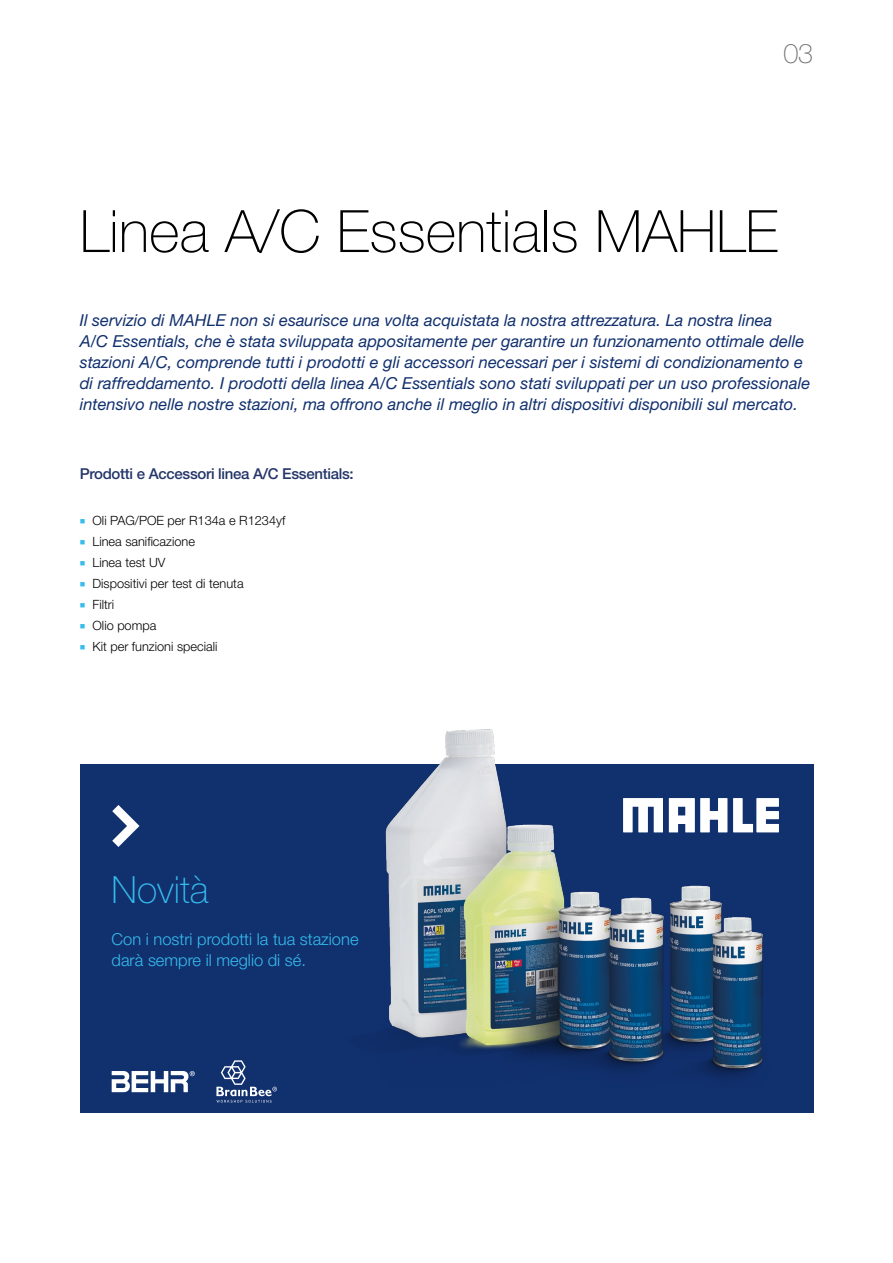
<style>
.page{position:relative;width:893px;height:1263px;background:#fff}
.page>*{position:absolute;margin:0;border:0;box-sizing:border-box;transform-origin:0 0}
.t1{font:100 58.5px "Helvetica Neue LT Pro";color:#000}
.t2{font:100 37.5px "Helvetica Neue LT Pro";color:#36bcee}
.t3{font:100 27px "Helvetica Neue LT Pro";color:#706f6f}
.t4{font:italic 16.5px/21px "Helvetica Neue LT Pro";color:#11306e}
.t5{font:300 16.5px/21px "Helvetica Neue LT Pro";color:#36bcee}
.t6{font:500 15px "Helvetica Neue LT Pro";letter-spacing:-.02em;color:#233569}
.t7{font:300 12.75px "Helvetica Neue LT Std";color:#000}
.s1{color:#36bcee}
</style>
<div class="page">
<div style="left:80px;top:764px;width:733px;height:349px;background:#11306e"></div>
<svg style="left:112px;top:805px;width:27px;height:42px"></svg>
<img style="left:385px;top:729px;width:429px;height:359px">
<svg style="left:216px;top:1060px;width:61px;height:43px"></svg>
<svg style="left:112px;top:1071px;width:83px;height:21px"></svg>
<svg style="left:623px;top:798px;width:40px;height:34px"></svg>
<svg style="left:733px;top:798px;width:46px;height:34px"></svg>
<svg style="left:669px;top:798px;width:58px;height:34px"></svg>
<h3 class="t3" style="left:783px;top:37px;width:31px">03</h3>
<h1 class="t1" style="left:80px;top:196px;width:700px">Linea A/C Essentials MAHLE</h1>
<p class="t4" style="left:80px;top:309px;width:732px">Il servizio di MAHLE non si esaurisce una volta acquistata la nostra attrezzatura. La nostra linea<br>A/C Essentials, che è stata sviluppata appositamente per garantire un funzionamento ottimale delle stazioni A/C, comprende tutti i prodotti e gli accessori necessari per i sistemi di condizionamento e di raffreddamento. I prodotti della linea A/C Essentials sono stati sviluppati per un uso professionale intensivo nelle nostre stazioni, ma offrono anche il meglio in altri dispositivi disponibili sul mercato.</p>
<p class="t6" style="left:80px;top:464px;width:275px">Prodotti e Accessori linea A/C Essentials:</p>
<p class="t7" style="left:80px;top:513px;width:207px"><span class="s1">■</span> Oli PAG/POE per R134a e R1234yf</p>
<p class="t7" style="left:80px;top:534px;width:117px"><span class="s1">■</span> Linea sanificazione</p>
<p class="t7" style="left:80px;top:555px;width:87px"><span class="s1">■</span> Linea test UV</p>
<p class="t7" style="left:80px;top:576px;width:165px"><span class="s1">■</span> Dispositivi per test di tenuta</p>
<p class="t7" style="left:80px;top:597px;width:36px"><span class="s1">■</span> Filtri</p>
<p class="t7" style="left:80px;top:618px;width:78px"><span class="s1">■</span> Olio pompa</p>
<p class="t7" style="left:80px;top:639px;width:139px"><span class="s1">■</span> Kit per funzioni speciali</p>
<h2 class="t2" style="left:112px;top:867px;width:98px">Novità</h2>
<p class="t5" style="left:112px;top:928px;width:248px">Con i nostri prodotti la tua stazione darà sempre il meglio di sé.</p>
</div>
